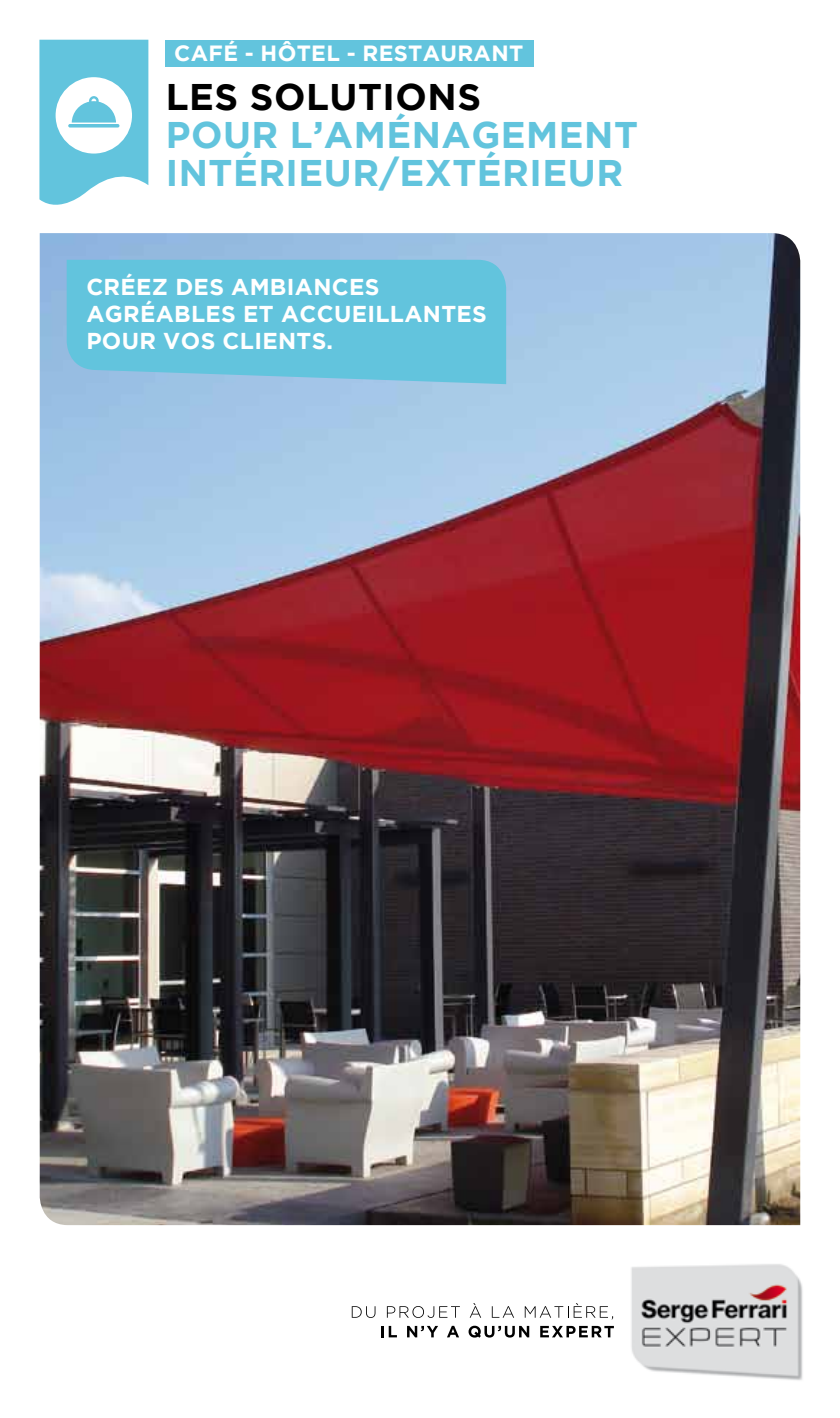
<style>
.page{position:relative;width:840px;height:1418px;background:#fff}
.page>*{position:absolute;margin:0;border:0;box-sizing:border-box;transform-origin:0 0}
.t1{font:700 37px/38px "Gotham";letter-spacing:.015em;color:#62c4dd}
.t2{font:700 37px "Gotham";letter-spacing:.015em;color:#000}
.t3{font:700 23px/27px "Gotham";letter-spacing:.015em;color:#fff}
.t4{font:700 22px "Gotham";letter-spacing:.015em;color:#fff}
</style>
<div class="page">
<img style="left:40px;top:233px;width:759px;height:992px">
<div style="left:67px;top:260px;width:439px;height:124px;background:#62c4dd"></div>
<div style="left:165px;top:40px;width:368px;height:27px;background:#62c4dd"></div>
<svg style="left:39px;top:40px;width:109px;height:165px"></svg>
<hr style="left:68px;top:124px;width:51px;height:3px;background:#62c4dd;border-radius:2px">
<img style="left:631px;top:1264px;width:172px;height:117px">
<svg style="left:351px;top:1306px;width:24px;height:11px"></svg>
<svg style="left:386px;top:1306px;width:73px;height:11px"></svg>
<svg style="left:470px;top:1303px;width:11px;height:14px"></svg>
<svg style="left:491px;top:1306px;width:23px;height:11px"></svg>
<svg style="left:524px;top:1303px;width:84px;height:15px"></svg>
<svg style="left:381px;top:1325px;width:16px;height:12px"></svg>
<svg style="left:407px;top:1325px;width:31px;height:12px"></svg>
<svg style="left:447px;top:1325px;width:12px;height:12px"></svg>
<svg style="left:468px;top:1325px;width:61px;height:12px"></svg>
<svg style="left:540px;top:1325px;width:73px;height:12px"></svg>
<p class="t4" style="left:174px;top:41px;width:350px">CAFÉ - HÔTEL - RESTAURANT</p>
<h1 class="t2" style="left:166px;top:75px;width:311px">LES SOLUTIONS</h1>
<h1 class="t1" style="left:166px;top:115px;width:473px">POUR L’AMÉNAGEMENT<br>INTÉRIEUR/EXTÉRIEUR</h1>
<p class="t3" style="left:86px;top:273px;width:399px">CRÉEZ DES AMBIANCES<br>AG RÉABLES ET ACCUEILLANTES<br>POUR VOS CLIENTS.</p>
</div>
